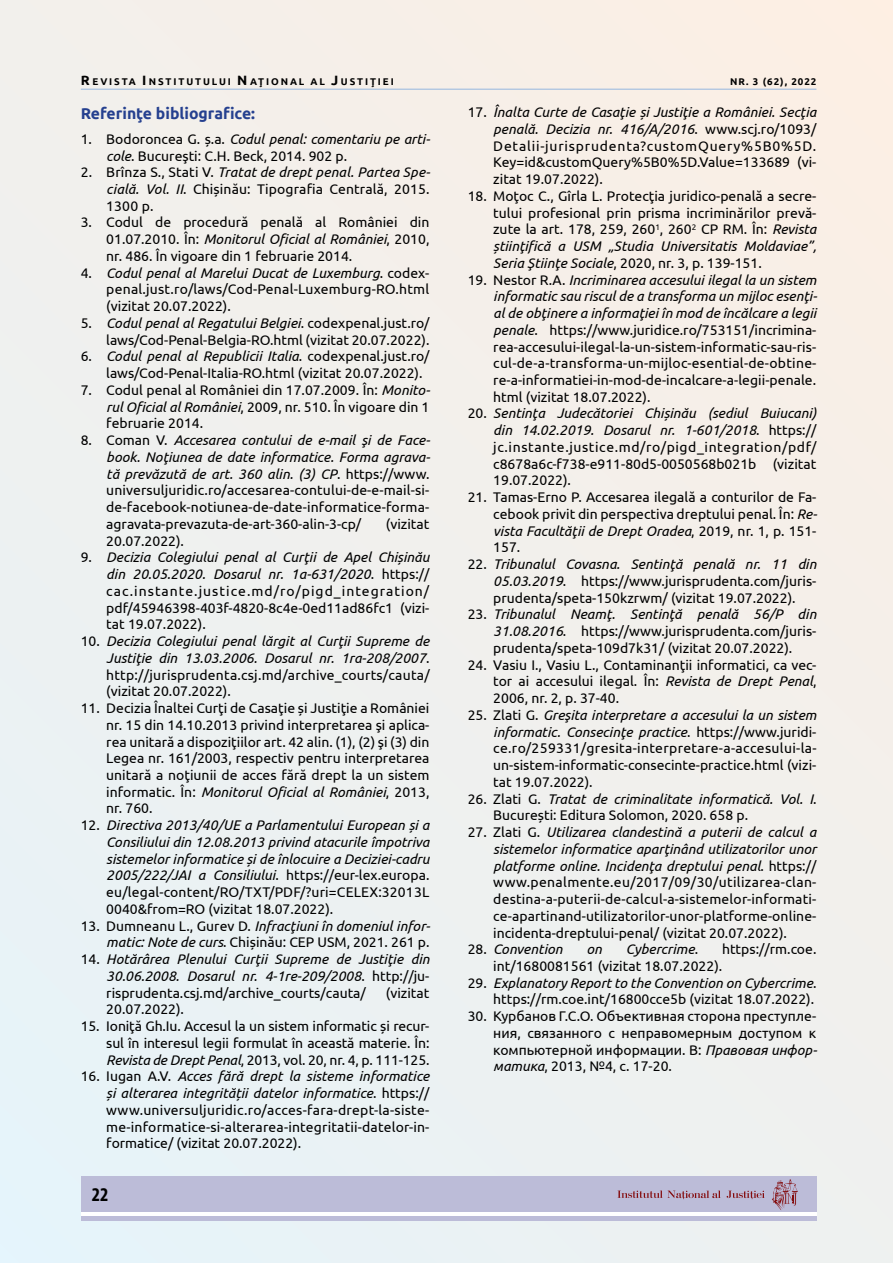
<style>
.page{position:relative;width:893px;height:1263px;background:#f1f0ed}
.page>*{position:absolute;margin:0;border:0;box-sizing:border-box;transform-origin:0 0}
.t1{font:700 condensed 19.5px "Myriad Pro";color:#000}
.t2{font:700 15.75px "Ubuntu";color:#25408f}
.t3{font:13.95px/16.8px "Ubuntu";color:#000;text-align:justify}
.t4{font:italic 13.95px/16.8px "Ubuntu";color:#000;text-align:justify}
.t5{font:700 9.75px "Ubuntu";letter-spacing:.195em;color:#000}
.s1{font-size:13.5px}
.s2{font-style:italic}
.s3{font-style:normal}
</style>
<div class="page">
<hr style="left:81px;top:89px;width:735px;height:1px;background:#95b6df">
<div style="left:81px;top:1176px;width:735px;height:45px;background:#bcbcd8"></div>
<hr style="left:81px;top:1213px;width:735px;height:3px;background:#fff">
<svg style="left:617px;top:1190px;width:104px;height:9px"></svg>
<svg style="left:727px;top:1190px;width:38px;height:9px"></svg>
<svg style="left:772px;top:1179px;width:26px;height:31px"></svg>
<p class="t5" style="left:81px;top:76px;width:315px"><span class="s1">R</span>EVISTA <span class="s1">I</span>NSTITUTULUI <span class="s1">N</span>AŢIONAL AL <span class="s1">J</span>USTIŢIEI</p>
<p class="t5" style="left:730px;top:75px;width:88px">NR. 3 (62), 2022</p>
<p class="t2" style="left:81px;top:103px;width:176px">Referinţe bibliografice:</p>
<p class="t3" style="left:106px;top:130px;width:325px;text-indent:-26px">1. Bodoroncea G. ș.a. <span class="s2">Codul penal: comentariu pe arti&shy;cole</span>. Bucureşti: C.H. Beck, 2014. 902 p.</p>
<p class="t3" style="left:106px;top:163px;width:325px;text-indent:-26px">2. Brînza S., Stati V. <span class="s2">Tratat de drept penal. Partea Spe&shy;cială. Vol. II</span>. Chișinău: Tipografia Centrală, 2015.<br>1300 p.</p>
<p class="t3" style="left:106px;top:214px;width:325px;text-indent:-26px">3. Codul de procedură penală al României din 01.07.2010. În: <span class="s2">Monitorul Oficial al României</span>, 2010, nr. 486. În vigoare din 1 februarie 2014.</p>
<p class="t3" style="left:106px;top:264px;width:325px;text-indent:-26px">4. <span class="s2">Codul penal al Marelui Ducat de Luxemburg</span>. codex&shy;penal.just.ro/laws/Cod-Penal-Luxemburg-RO.html (vizitat 20.07.2022).</p>
<p class="t3" style="left:81px;top:314px;width:350px;text-align:right">5. <span class="s2">Codul penal al Regatului Belgiei</span>. codexpenal.just.ro/ laws/Cod-Penal-Belgia-RO.html (vizitat 20.07.2022).</p>
<p class="t3" style="left:106px;top:348px;width:325px;text-indent:-26px">6. <span class="s2">Codul penal al Republicii Italia</span>. codexpenal.just.ro/ laws/Cod-Penal-Italia-RO.html (vizitat 20.07.2022).</p>
<p class="t3" style="left:106px;top:381px;width:325px;text-indent:-26px">7. Codul penal al României din 17.07.2009. În: <span class="s2">Monito&shy;rul Oficial al României</span>, 2009, nr. 510. În vigoare din 1 februarie 2014.</p>
<p class="t3" style="left:106px;top:431px;width:325px;text-indent:-26px">8. Coman V. <span class="s2">Accesarea contului de e-mail şi de Face&shy;book. Noţiunea de date informatice. Forma agrava&shy;tă prevăzută de art. 360 alin. (3) CP</span>. https://www. universuljuridic.ro/accesarea-contului-de-e-mail-si&shy;de-facebook-notiunea-de-date-informatice-forma&shy;agravata-prevazuta-de-art-360-alin-3-cp/</p>
<p class="t3" style="left:386px;top:515px;width:45px">(vizitat</p>
<p class="t3" style="left:106px;top:532px;width:79px">20.07.2022).</p>
<p class="t3" style="left:106px;top:548px;width:325px;text-indent:-26px">9. <span class="s2">Decizia Colegiului penal al Curţii de Apel Chișinău din 20.05.2020. Dosarul nr. 1a-631/2020</span>. https:// cac.instante.justice.md/ro/pigd_integration/ pdf/45946398-403f-4820-8c4e-0ed11ad86fc1 (vizi&shy;tat 19.07.2022).</p>
<p class="t4" style="left:106px;top:632px;width:325px;text-indent:-26px"><span class="s3">10.</span> Decizia Colegiului penal lărgit al Curţii Supreme de Justiţie din 13.03.2006. Dosarul nr. 1ra-208/2007<span class="s3">. http://jurisprudenta.csj.md/archive_courts/cauta/ (vizitat 20.07.2022).</span></p>
<p class="t3" style="left:106px;top:699px;width:325px;text-indent:-26px">11. Decizia Înaltei Curţi de Casaţie și Justiţie a României nr. 15 din 14.10.2013 privind interpretarea şi aplica&shy;rea unitară a dispoziţiilor art. 42 alin. (1), (2) şi (3) din Legea nr. 161/2003, respectiv pentru interpretarea unitară a noţiunii de acces fără drept la un sistem informatic. În: <span class="s2">Monitorul Oficial al României</span>, 2013, nr. 760.</p>
<p class="t4" style="left:106px;top:816px;width:325px;text-indent:-26px"><span class="s3">12.</span> Directiva 2013/40/UE a Parlamentului European și a Consiliului din 12.08.2013 privind atacurile împotriva sistemelor informatice și de înlocuire a Deciziei-cadru 2005/222/JAI a Consiliului<span class="s3">. https://eur-lex.europa. eu/legal-content/RO/TXT/PDF/?uri=CELEX:32013L 0040&amp;from=RO (vizitat 18.07.2022).</span></p>
<p class="t3" style="left:81px;top:917px;width:351px;text-align:right">13. Dumneanu L., Gurev D. <span class="s2">Infracţiuni în domeniul infor&shy;matic: Note de curs</span>. Chișinău: CEP USM, 2021. 261 p.</p>
<p class="t4" style="left:106px;top:950px;width:325px;text-indent:-26px"><span class="s3">14.</span> Hotărârea Plenului Curţii Supreme de Justiţie din 30.06.2008. Dosarul nr. 4-1re-209/2008<span class="s3">. http://ju&shy;risprudenta.csj.md/archive_courts/cauta/</span></p>
<p class="t3" style="left:386px;top:984px;width:45px">(vizitat</p>
<p class="t3" style="left:106px;top:1000px;width:79px">20.07.2022).</p>
<p class="t3" style="left:106px;top:1017px;width:325px;text-indent:-26px">15. Ioniţă Gh.Iu. Accesul la un sistem informatic și recur&shy;sul în interesul legii formulat în această materie. În:<br><span class="s2">Revista de Drept Penal</span>, 2013, vol. 20, nr. 4, p. 111-125.</p>
<p class="t3" style="left:106px;top:1067px;width:325px;text-indent:-26px">16. Iugan A.V. <span class="s2">Acces fără drept la sisteme informatice și alterarea integrității datelor informatice</span>. https:// www.universuljuridic.ro/acces-fara-drept-la-siste&shy;me-informatice-si-alterarea-integritatii-datelor-in&shy;formatice/ (vizitat 20.07.2022).</p>
<h1 class="t1" style="left:92px;top:1182px;width:18px">22</h1>
<p class="t3" style="left:493px;top:103px;width:325px;text-indent:-26px">17. <span class="s2">Înalta Curte de Casaţie și Justiţie a României. Secţia penală. Decizia nr. 416/A/2016</span>. www.scj.ro/1093/ Detalii-jurisprudenta?customQuery%5B0%5D.<br>Key=id&amp;customQuery%5B0%5D.Value=133689 (vi&shy;zitat 19.07.2022).</p>
<p class="t3" style="left:493px;top:187px;width:325px;text-indent:-26px">18. Moţoc C., Gîrla L. Protecţia juridico-penală a secre&shy;tului profesional prin prisma incriminărilor prevă&shy;zute la art. 178, 259, 260<sup>1</sup>, 260<sup>2</sup> CP RM. În: <span class="s2">Revista știinţifică a USM „Studia Universitatis Moldaviae”, Seria Ştiinţe Sociale</span>, 2020, nr. 3, p. 139-151.</p>
<p class="t3" style="left:493px;top:271px;width:325px;text-indent:-26px">19. Nestor R.A. <span class="s2">Incriminarea accesului ilegal la un sistem informatic sau riscul de a transforma un mijloc esenţi&shy;al de obţinere a informaţiei în mod de încălcare a legii penale</span>. https://www.juridice.ro/753151/incrimina&shy;rea-accesului-ilegal-la-un-sistem-informatic-sau-ris&shy;cul-de-a-transforma-un-mijloc-esential-de-obtine&shy;re-a-informatiei-in-mod-de-incalcare-a-legii-penale. html (vizitat 18.07.2022).</p>
<p class="t3" style="left:493px;top:405px;width:325px;text-indent:-26px">20. <span class="s2">Sentinţa Judecătoriei Chișinău (sediul Buiucani) din 14.02.2019. Dosarul nr. 1-601/2018</span>. https:// jc.instante.justice.md/ro/pigd_integration/pdf/ c8678a6c-f738-e911-80d5-0050568b021b (vizitat 19.07.2022).</p>
<p class="t3" style="left:493px;top:488px;width:325px;text-indent:-26px">21. Tamas-Erno P. Accesarea ilegală a conturilor de Fa&shy;cebook privit din perspectiva dreptului penal. În: <span class="s2">Re&shy;vista Facultăţii de Drept Oradea</span>, 2019, nr. 1, p. 151- 157.</p>
<p class="t3" style="left:493px;top:555px;width:325px;text-indent:-26px">22. <span class="s2">Tribunalul Covasna. Sentinţă penală nr. 11 din 05.03.2019</span>. https://www.jurisprudenta.com/juris&shy;prudenta/speta-150kzrwm/ (vizitat 19.07.2022).</p>
<p class="t3" style="left:493px;top:606px;width:325px;text-indent:-26px">23. <span class="s2">Tribunalul Neamţ. Sentinţă penală 56/P din 31.08.2016</span>. https://www.jurisprudenta.com/juris&shy;prudenta/speta-109d7k31/ (vizitat 20.07.2022).</p>
<p class="t3" style="left:493px;top:656px;width:325px;text-indent:-26px">24. Vasiu I., Vasiu L., Contaminanţii informatici, ca vec&shy;tor ai accesului ilegal. În: <span class="s2">Revista de Drept Penal</span>, 2006, nr. 2, p. 37-40.</p>
<p class="t3" style="left:493px;top:706px;width:325px;text-indent:-26px">25. Zlati G. <span class="s2">Greşita interpretare a accesului la un sistem informatic. Consecinţe practice</span>. https://www.juridi&shy;ce.ro/259331/gresita-interpretare-a-accesului-la&shy;un-sistem-informatic-consecinte-practice.html (vizi&shy;tat 19.07.2022).</p>
<p class="t3" style="left:493px;top:790px;width:325px;text-indent:-26px">26. Zlati G. <span class="s2">Tratat de criminalitate informatică. Vol. I</span>.<br>București: Editura Solomon, 2020. 658 p.</p>
<p class="t3" style="left:493px;top:823px;width:325px;text-indent:-26px">27. Zlati G. <span class="s2">Utilizarea clandestină a puterii de calcul a sistemelor informatice aparţinând utilizatorilor unor platforme online. Incidenţa dreptului penal</span>. https:// www.penalmente.eu/2017/09/30/utilizarea-clan&shy;destina-a-puterii-de-calcul-a-sistemelor-informati&shy;ce-apartinand-utilizatorilor-unor-platforme-online&shy;incidenta-dreptului-penal/ (vizitat 20.07.2022).</p>
<p class="t4" style="left:468px;top:940px;width:96px"><span class="s3">28.</span> Convention</p>
<p class="t4" style="left:586px;top:940px;width:17px">on</p>
<p class="t4" style="left:626px;top:940px;width:74px">Cybercrime<span class="s3">.</span></p>
<p class="t3" style="left:493px;top:940px;width:325px;text-indent:229px">https://rm.coe. int/1680081561 (vizitat 18.07.2022).</p>
<p class="t3" style="left:468px;top:974px;width:350px;text-align:right">29. <span class="s2">Explanatory Report to the Convention on Cybercrime</span>. https://rm.coe.int/16800cce5b (vizitat 18.07.2022).</p>
<p class="t3" style="left:493px;top:1007px;width:325px;text-indent:-26px">30. Курбанов Г.С.О. Объективная сторона преступле&shy;ния, связанного с неправомерным доступом к компьютерной информации. B: <span class="s2">Правовая инфор&shy;матика</span>, 2013, №4, c. 17-20.</p>
</div>
